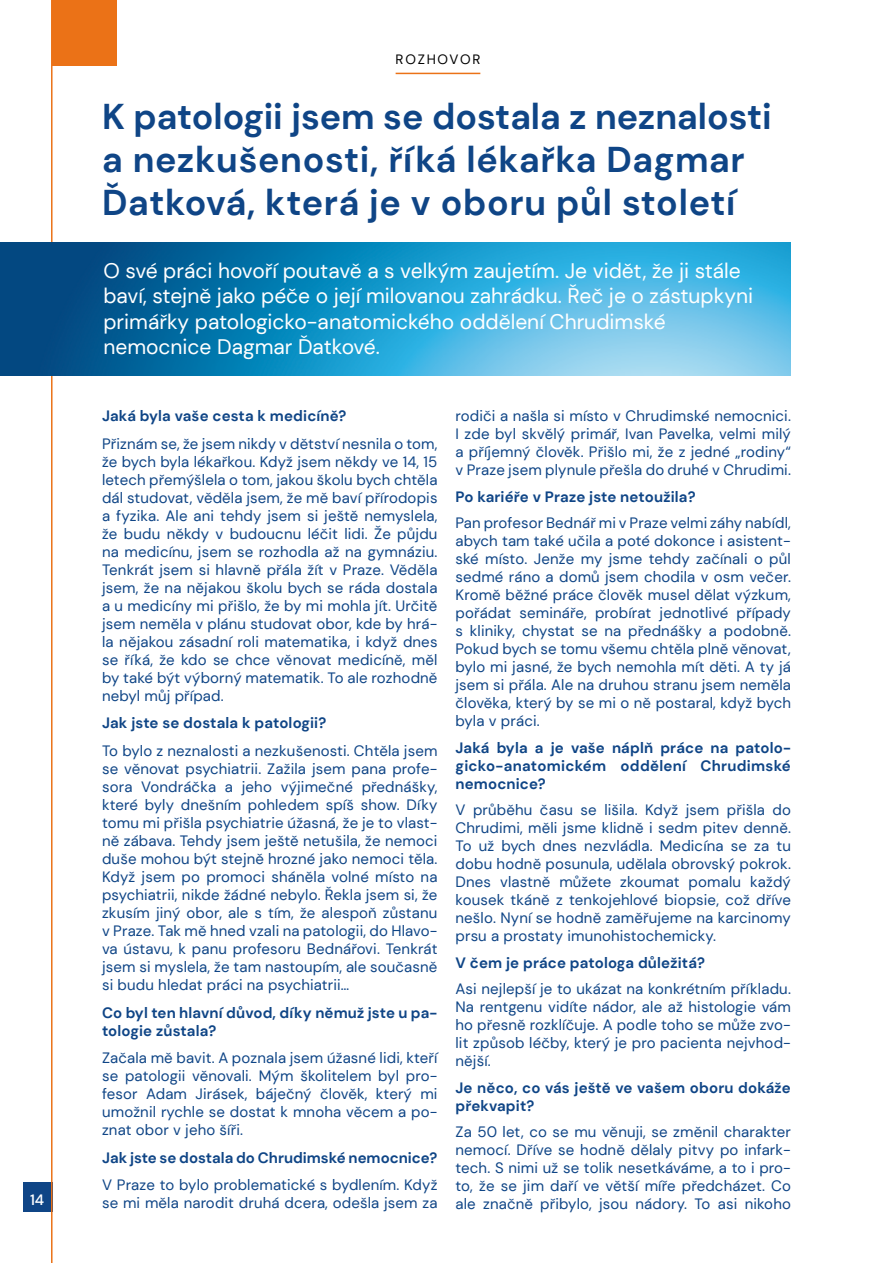
<style>
.page{position:relative;width:893px;height:1263px;background:#fff}
.page>*{position:absolute;margin:0;border:0;box-sizing:border-box;transform-origin:0 0}
.t1{font:700 35.85px/42.9px "DM Sans";letter-spacing:.01em;color:#0f4586}
.t2{font:21px/25.2px "DM Sans";color:#fff}
.t3{font:15px/18px "DM Sans";letter-spacing:.01em;color:#0f4586;text-align:justify}
.t4{font:700 15px/18px "DM Sans";letter-spacing:.01em;color:#0f4586}
.t5{font:500 15px "DM Sans";color:#fff}
.t6{font:13.5px "DM Sans";letter-spacing:.13em;color:#000}
</style>
<div class="page">
<div style="left:23px;top:1182px;width:30px;height:30px;background:#0f4586"></div>
<hr style="left:51px;top:0;width:2px;height:1263px;background:#eb7217">
<hr style="left:396px;top:73px;width:84px;height:1px;background:#eb7217">
<img style="left:0;top:242px;width:791px;height:133px">
<div style="left:53px;top:0;width:64px;height:65px;background:#eb7217"></div>
<p class="t5" style="left:30px;top:1190px;width:16px">14</p>
<p class="t6" style="left:396px;top:51px;width:86px">ROZHOVOR</p>
<h1 class="t1" style="left:102px;top:95px;width:671px">K patologii jsem se dostala z neznalosti a nezkušenosti, říká lékařka Dagmar<br>Ďatková, která je v oboru půl století</h1>
<h2 class="t2" style="left:103px;top:258px;width:651px">O své práci hovoří poutavě a s velkým zaujetím. Je vidět, že ji stále baví, stejně jako péče o její milovanou zahrádku. Řeč je o zástupkyni primářky patologicko-anatomického oddělení Chrudimské nemocnice Dagmar Ďatkové.</h2>
<p class="t4" style="left:102px;top:407px;width:246px">Jaká byla vaše cesta k medicíně?</p>
<p class="t3" style="left:102px;top:434px;width:337px">Přiznám se, že jsem nikdy v dětství nesnila o tom, že bych byla lékařkou. Když jsem někdy ve 14, 15 letech přemýšlela o tom, jakou školu bych chtěla dál studovat, věděla jsem, že mě baví přírodopis a fyzika. Ale ani tehdy jsem si ještě nemyslela, že budu někdy v budoucnu léčit lidi. Že půjdu na medicínu, jsem se rozhodla až na gymnáziu.<br>Tenkrát jsem si hlavně přála žít v Praze. Věděla jsem, že na nějakou školu bych se ráda dostala a u medicíny mi přišlo, že by mi mohla jít. Určitě jsem neměla v plánu studovat obor, kde by hrá&shy;la nějakou zásadní roli matematika, i když dnes se říká, že kdo se chce věnovat medicíně, měl by také být výborný matematik. To ale rozhodně nebyl můj případ.</p>
<p class="t4" style="left:102px;top:714px;width:226px">Jak jste se dostala k patologii?</p>
<p class="t3" style="left:102px;top:742px;width:337px">To bylo z neznalosti a nezkušenosti. Chtěla jsem se věnovat psychiatrii. Zažila jsem pana profe&shy;sora Vondráčka a jeho výjimečné přednášky, které byly dnešním pohledem spíš show. Díky tomu mi přišla psychiatrie úžasná, že je to vlast&shy;ně zábava. Tehdy jsem ještě netušila, že nemoci duše mohou být stejně hrozné jako nemoci těla.<br>Když jsem po promoci sháněla volné místo na psychiatrii, nikde žádné nebylo. Řekla jsem si, že zkusím jiný obor, ale s tím, že alespoň zůstanu v Praze. Tak mě hned vzali na patologii, do Hlavo&shy;va ústavu, k panu profesoru Bednářovi. Tenkrát jsem si myslela, že tam nastoupím, ale současně si budu hledat práci na psychiatrii…</p>
<p class="t4" style="left:102px;top:1003px;width:337px">Co byl ten hlavní důvod, díky němuž jste u pa&shy;tologie zůstala?</p>
<p class="t3" style="left:102px;top:1049px;width:337px">Začala mě bavit. A poznala jsem úžasné lidi, kteří se patologii věnovali. Mým školitelem byl pro&shy;fesor Adam Jirásek, báječný člověk, který mi umožnil rychle se dostat k mnoha věcem a po&shy;znat obor v jeho šíři.</p>
<p class="t4" style="left:102px;top:1148px;width:337px">Jak jste se dostala do Chrudimské nemocnice?</p>
<p class="t3" style="left:102px;top:1176px;width:337px">V Praze to bylo problematické s bydlením. Když se mi měla narodit druhá dcera, odešla jsem za</p>
<p class="t3" style="left:455px;top:407px;width:337px">rodiči a našla si místo v Chrudimské nemocnici.<br>I zde byl skvělý primář, Ivan Pavelka, velmi milý a příjemný člověk. Přišlo mi, že z jedné „rodiny“ v Praze jsem plynule přešla do druhé v Chrudimi.</p>
<p class="t4" style="left:455px;top:487px;width:242px">Po kariéře v Praze jste netoužila?</p>
<p class="t3" style="left:455px;top:514px;width:337px">Pan profesor Bednář mi v Praze velmi záhy nabídl, abych tam také učila a poté dokonce i asistent&shy;ské místo. Jenže my jsme tehdy začínali o půl sedmé ráno a domů jsem chodila v osm večer.<br>Kromě běžné práce člověk musel dělat výzkum, pořádat semináře, probírat jednotlivé případy s kliniky, chystat se na přednášky a podobně.<br>Pokud bych se tomu všemu chtěla plně věnovat, bylo mi jasné, že bych nemohla mít děti. A ty já jsem si přála. Ale na druhou stranu jsem neměla člověka, který by se mi o ně postaral, když bych byla v práci.</p>
<p class="t4" style="left:455px;top:738px;width:337px;text-align:justify">Jaká byla a je vaše náplň práce na patolo&shy;gicko-anatomickém oddělení Chrudimské nemocnice?</p>
<p class="t3" style="left:455px;top:801px;width:337px">V průběhu času se lišila. Když jsem přišla do Chrudimi, měli jsme klidně i sedm pitev denně.<br>To už bych dnes nezvládla. Medicína se za tu dobu hodně posunula, udělala obrovský pokrok.<br>Dnes vlastně můžete zkoumat pomalu každý kousek tkáně z tenkojehlové biopsie, což dříve nešlo. Nyní se hodně zaměřujeme na karcinomy prsu a prostaty imunohistochemicky.</p>
<p class="t4" style="left:455px;top:953px;width:251px">V čem je práce patologa důležitá?</p>
<p class="t3" style="left:455px;top:980px;width:337px">Asi nejlepší je to ukázat na konkrétním příkladu.<br>Na rentgenu vidíte nádor, ale až histologie vám ho přesně rozklíčuje. A podle toho se může zvo&shy;lit způsob léčby, který je pro pacienta nejvhod&shy;nější.</p>
<p class="t4" style="left:455px;top:1078px;width:337px">Je něco, co vás ještě ve vašem oboru dokáže překvapit?</p>
<p class="t3" style="left:455px;top:1123px;width:337px">Za 50 let, co se mu věnuji, se změnil charakter nemocí. Dříve se hodně dělaly pitvy po infark&shy;tech. S nimi už se tolik nesetkáváme, a to i pro&shy;to, že se jim daří ve větší míře předcházet. Co ale značně přibylo, jsou nádory. To asi nikoho</p>
</div>
